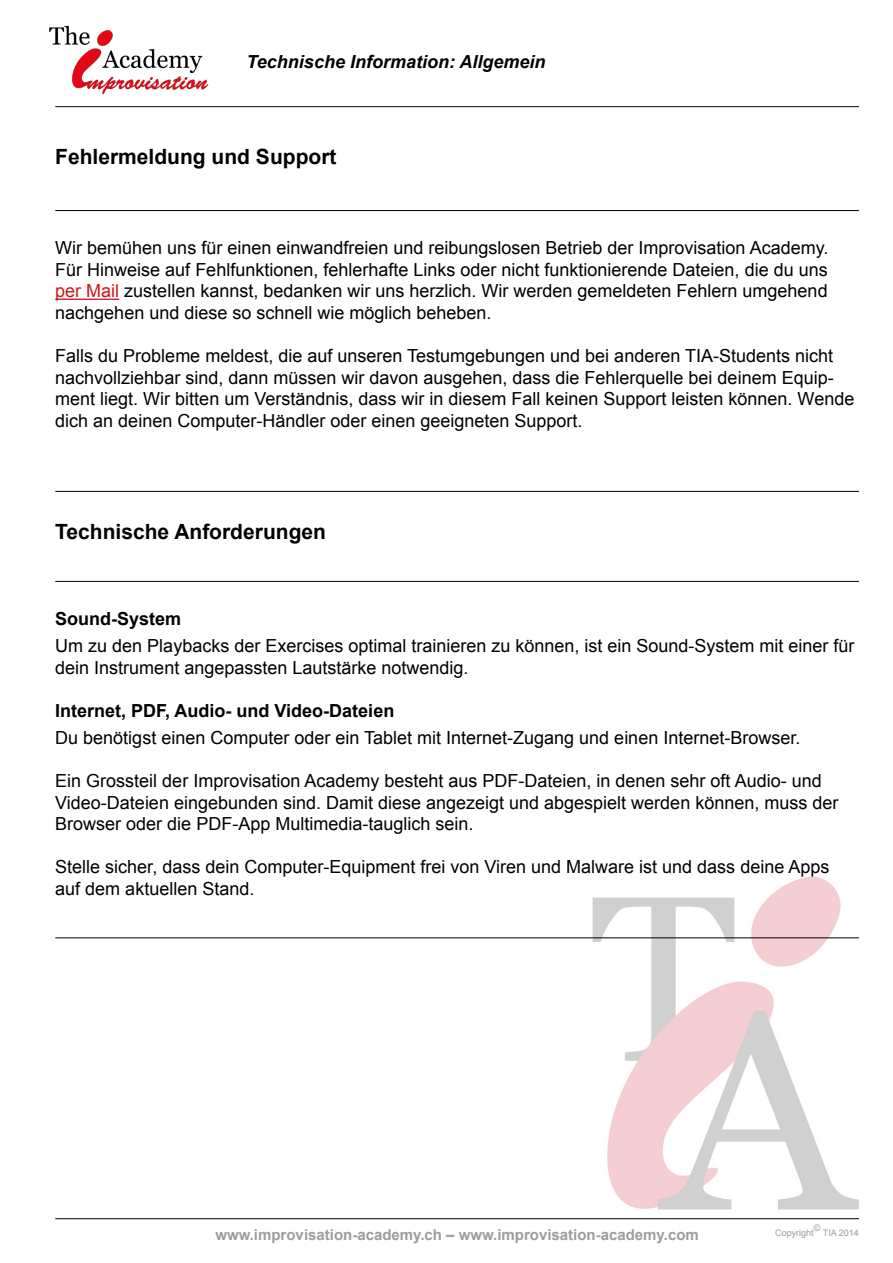
<style>
.page{position:relative;width:893px;height:1263px;background:#fff}
.page>*{position:absolute;margin:0;border:0;box-sizing:border-box;transform-origin:0 0}
.t1{font:700 21px "Arial";color:#000}
.t2{font:18px/21.6px "Arial";color:#000}
.t3{font:700 18px "Arial";color:#000}
.t4{font:italic 700 18px "Arial";color:#000}
.t5{font:700 15px "Arial";color:#9d9d9c}
.t6{font:9px "Arial";color:#9d9d9c}
.s1{color:#cd171a}
</style>
<div class="page">
<img style="left:591px;top:876px;width:268px;height:344px">
<img style="left:49px;top:25px;width:173px;height:83px">
<hr style="left:55px;top:106px;width:804px;height:1px;background:#000">
<hr style="left:55px;top:1218px;width:804px;height:1px;background:#000">
<hr style="left:55px;top:299px;width:64px;height:1px;background:#cd171a">
<hr style="left:55px;top:210px;width:804px;height:1px;background:#000">
<hr style="left:55px;top:491px;width:804px;height:1px;background:#000">
<hr style="left:55px;top:581px;width:804px;height:1px;background:#000">
<hr style="left:55px;top:937px;width:804px;height:1px;background:#000">
<p class="t4" style="left:247px;top:50px;width:300px">Technische Information: Allgemein</p>
<p class="t1" style="left:55px;top:143px;width:283px">Fehlermeldung und Support</p>
<p class="t2" style="left:55px;top:237px;width:775px;text-align:justify">Wir bemühen uns für einen einwandfreien und reibungslosen Betrieb der Improvisation Academy.<br>Für Hinweise auf Fehlfunktionen, fehlerhafte Links oder nicht funktionierende Dateien, die du uns <span class="s1">per Mail</span> zustellen kannst, bedanken wir uns herzlich. Wir werden gemeldeten Fehlern umgehend nachgehen und diese so schnell wie möglich beheben.</p>
<p class="t2" style="left:55px;top:345px;width:801px">Falls du Probleme meldest, die auf unseren Testumgebungen und bei anderen TIA-Students nicht nachvollziehbar sind, dann müssen wir davon ausgehen, dass die Fehlerquelle bei deinem Equip&shy;ment liegt. Wir bitten um Verständnis, dass wir in diesem Fall keinen Support leisten können. Wende dich an deinen Computer-Händler oder einen geeigneten Support.</p>
<p class="t1" style="left:55px;top:517px;width:272px">Technische Anforderungen</p>
<p class="t3" style="left:55px;top:607px;width:128px">Sound-System</p>
<p class="t2" style="left:55px;top:635px;width:801px">Um zu den Playbacks der Exercises optimal trainieren zu können, ist ein Sound-System mit einer für dein Instrument angepassten Lautstärke notwendig.</p>
<p class="t3" style="left:55px;top:699px;width:341px">Internet, PDF, Audio- und Video-Dateien</p>
<p class="t2" style="left:55px;top:727px;width:747px">Du benötigst einen Computer oder ein Tablet mit Internet-Zugang und einen Internet-Browser.</p>
<p class="t2" style="left:55px;top:770px;width:785px">Ein Grossteil der Improvisation Academy besteht aus PDF-Dateien, in denen sehr oft Audio- und<br>Video-Dateien eingebunden sind. Damit diese angezeigt und abgespielt werden können, muss der<br>Browser oder die PDF-App Multimedia-tauglich sein.</p>
<p class="t2" style="left:55px;top:856px;width:776px">Stelle sicher, dass dein Computer-Equipment frei von Viren und Malware ist und dass deine Apps auf dem aktuellen Stand.</p>
<p class="t5" style="left:215px;top:1225px;width:485px">www.improvisation-academy.ch – www.improvisation-academy.com</p>
<p class="t6" style="left:814px;top:1222px;width:8px">©</p>
<p class="t6" style="left:775px;top:1226px;width:40px">Copyright</p>
<p class="t6" style="left:823px;top:1226px;width:38px">TIA 2014</p>
</div>
